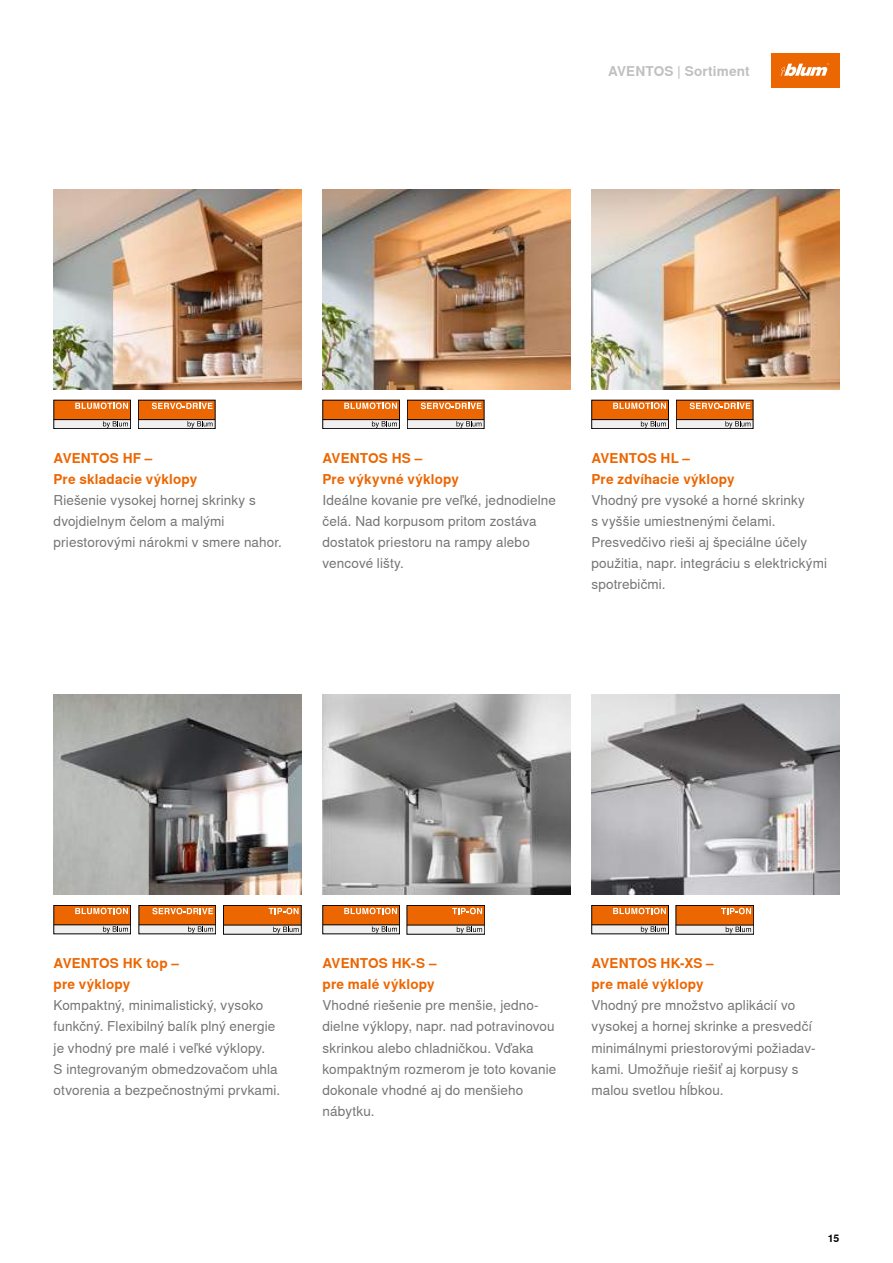
<style>
.page{position:relative;width:893px;height:1263px;background:#fff}
.page>*{position:absolute;margin:0;border:0;box-sizing:border-box;transform-origin:0 0}
.t1{font:13.5px/21px "Nimbus Sans Global";letter-spacing:.01em;color:#747473}
.t2{font:700 13.5px/21px "Nimbus Sans Global";letter-spacing:.01em;color:#ec6602}
.t3{font:700 13.5px "Nimbus Sans Global";letter-spacing:.01em;color:#c0c0c1}
.t4{font:700 10.5px "Nimbus Sans Global";color:#000}
</style>
<div class="page">
<img style="left:591px;top:189px;width:248px;height:200px">
<img style="left:323px;top:189px;width:247px;height:200px">
<img style="left:54px;top:189px;width:247px;height:200px">
<img style="left:54px;top:695px;width:247px;height:199px">
<img style="left:591px;top:695px;width:248px;height:200px">
<svg style="left:56px;top:420px;width:73px;height:7px"></svg>
<div style="left:54px;top:400px;width:77px;height:20px;background:#ec6602"></div>
<hr style="left:54px;top:419px;width:77px;height:1px;background:#000">
<div style="left:54px;top:400px;width:77px;height:29px;border:1px solid #000"></div>
<svg style="left:75px;top:402px;width:53px;height:7px"></svg>
<svg style="left:103px;top:421px;width:25px;height:7px"></svg>
<svg style="left:325px;top:420px;width:73px;height:7px"></svg>
<div style="left:323px;top:400px;width:77px;height:20px;background:#ec6602"></div>
<hr style="left:323px;top:419px;width:77px;height:1px;background:#000">
<div style="left:323px;top:400px;width:77px;height:29px;border:1px solid #000"></div>
<svg style="left:344px;top:402px;width:53px;height:7px"></svg>
<svg style="left:372px;top:421px;width:25px;height:7px"></svg>
<svg style="left:593px;top:420px;width:74px;height:7px"></svg>
<div style="left:592px;top:400px;width:77px;height:20px;background:#ec6602"></div>
<hr style="left:592px;top:419px;width:77px;height:1px;background:#000">
<div style="left:591px;top:400px;width:78px;height:29px;border:1px solid #000"></div>
<svg style="left:613px;top:402px;width:53px;height:7px"></svg>
<svg style="left:641px;top:421px;width:25px;height:7px"></svg>
<div style="left:54px;top:925px;width:77px;height:9px;background:#f0f0f0"></div>
<div style="left:54px;top:905px;width:77px;height:20px;background:#ec6602"></div>
<hr style="left:54px;top:924px;width:77px;height:1px;background:#000">
<div style="left:54px;top:905px;width:77px;height:29px;border:1px solid #000"></div>
<svg style="left:75px;top:908px;width:53px;height:6px"></svg>
<svg style="left:103px;top:926px;width:25px;height:7px"></svg>
<div style="left:323px;top:925px;width:77px;height:9px;background:#f0f0f0"></div>
<div style="left:323px;top:905px;width:77px;height:20px;background:#ec6602"></div>
<hr style="left:323px;top:924px;width:77px;height:1px;background:#000">
<div style="left:323px;top:905px;width:77px;height:29px;border:1px solid #000"></div>
<svg style="left:344px;top:908px;width:53px;height:6px"></svg>
<svg style="left:372px;top:926px;width:25px;height:7px"></svg>
<div style="left:592px;top:925px;width:77px;height:9px;background:#f0f0f0"></div>
<div style="left:592px;top:905px;width:77px;height:20px;background:#ec6602"></div>
<hr style="left:592px;top:924px;width:77px;height:1px;background:#000">
<div style="left:591px;top:905px;width:78px;height:29px;border:1px solid #000"></div>
<svg style="left:613px;top:908px;width:53px;height:6px"></svg>
<svg style="left:641px;top:926px;width:25px;height:7px"></svg>
<svg style="left:140px;top:420px;width:73px;height:7px"></svg>
<div style="left:138px;top:400px;width:77px;height:20px;background:#ec6602"></div>
<hr style="left:138px;top:419px;width:77px;height:1px;background:#000">
<div style="left:138px;top:400px;width:77px;height:29px;border:1px solid #000"></div>
<svg style="left:188px;top:421px;width:25px;height:7px"></svg>
<svg style="left:152px;top:403px;width:61px;height:6px"></svg>
<svg style="left:409px;top:420px;width:73px;height:7px"></svg>
<div style="left:407px;top:400px;width:77px;height:20px;background:#ec6602"></div>
<hr style="left:407px;top:419px;width:77px;height:1px;background:#000">
<div style="left:407px;top:400px;width:77px;height:29px;border:1px solid #000"></div>
<svg style="left:456px;top:421px;width:25px;height:7px"></svg>
<svg style="left:421px;top:403px;width:60px;height:6px"></svg>
<svg style="left:678px;top:420px;width:73px;height:7px"></svg>
<div style="left:676px;top:400px;width:77px;height:20px;background:#ec6602"></div>
<hr style="left:676px;top:419px;width:77px;height:1px;background:#000">
<div style="left:676px;top:400px;width:77px;height:29px;border:1px solid #000"></div>
<svg style="left:725px;top:421px;width:25px;height:7px"></svg>
<svg style="left:690px;top:403px;width:60px;height:6px"></svg>
<div style="left:139px;top:925px;width:77px;height:9px;background:#f0f0f0"></div>
<div style="left:139px;top:905px;width:77px;height:20px;background:#ec6602"></div>
<hr style="left:139px;top:924px;width:77px;height:1px;background:#000">
<div style="left:139px;top:905px;width:77px;height:29px;border:1px solid #000"></div>
<svg style="left:188px;top:926px;width:25px;height:7px"></svg>
<svg style="left:152px;top:908px;width:61px;height:6px"></svg>
<div style="left:223px;top:925px;width:78px;height:9px;background:#f0f0f0"></div>
<div style="left:223px;top:905px;width:78px;height:20px;background:#ec6602"></div>
<hr style="left:223px;top:925px;width:78px;height:1px;background:#000">
<div style="left:223px;top:905px;width:78px;height:29px;border:1px solid #000"></div>
<svg style="left:269px;top:908px;width:30px;height:6px"></svg>
<svg style="left:273px;top:927px;width:26px;height:6px"></svg>
<div style="left:676px;top:925px;width:78px;height:9px;background:#f0f0f0"></div>
<div style="left:676px;top:905px;width:78px;height:20px;background:#ec6602"></div>
<hr style="left:676px;top:925px;width:78px;height:1px;background:#000">
<div style="left:676px;top:905px;width:78px;height:29px;border:1px solid #000"></div>
<svg style="left:721px;top:908px;width:30px;height:6px"></svg>
<svg style="left:726px;top:927px;width:25px;height:6px"></svg>
<div style="left:407px;top:925px;width:78px;height:9px;background:#f0f0f0"></div>
<div style="left:407px;top:905px;width:78px;height:20px;background:#ec6602"></div>
<hr style="left:407px;top:925px;width:78px;height:1px;background:#000">
<div style="left:407px;top:905px;width:78px;height:29px;border:1px solid #000"></div>
<svg style="left:452px;top:908px;width:30px;height:6px"></svg>
<svg style="left:457px;top:927px;width:25px;height:6px"></svg>
<img style="left:323px;top:695px;width:247px;height:199px">
<div style="left:771px;top:54px;width:68px;height:34px;background:#ec6602"></div>
<svg style="left:781px;top:63px;width:48px;height:13px"></svg>
<p class="t3" style="left:608px;top:63px;width:143px">AVENTOS | Sortiment</p>
<p class="t2" style="left:54px;top:448px;width:145px">AVENTOS HF –<br>Pre skladacie výklopy</p>
<p class="t1" style="left:54px;top:490px;width:230px">Riešenie vysokej hornej skrinky s dvojdielnym čelom a malými priestorovými nárokmi v smere nahor.</p>
<p class="t2" style="left:323px;top:448px;width:138px">AVENTOS HS –<br>Pre výkyvné výklopy</p>
<p class="t1" style="left:323px;top:490px;width:235px">Ideálne kovanie pre veľké, jednodielne čelá. Nad korpusom pritom zostáva dostatok priestoru na rampy alebo vencové lišty.</p>
<p class="t2" style="left:591px;top:448px;width:145px">AVENTOS HL –<br>Pre zdvíhacie výklopy</p>
<p class="t1" style="left:591px;top:490px;width:237px">Vhodný pre vysoké a horné skrinky<br>s vyššie umiestnenými čelami.<br>Presvedčivo rieši aj špeciálne účely použitia, napr. integráciu s elektrickými spotrebičmi.</p>
<p class="t2" style="left:54px;top:953px;width:127px">AVENTOS HK top – pre výklopy</p>
<p class="t1" style="left:54px;top:995px;width:228px">Kompaktný, minimalistický, vysoko funkčný. Flexibilný balík plný energie je vhodný pre malé i veľké výklopy.<br>S integrovaným obmedzovačom uhla otvorenia a bezpečnostnými prvkami.</p>
<p class="t2" style="left:323px;top:953px;width:115px">AVENTOS HK-S – pre malé výklopy</p>
<p class="t1" style="left:323px;top:995px;width:235px">Vhodné riešenie pre menšie, jedno&shy;dielne výklopy, napr. nad potravinovou skrinkou alebo chladničkou. Vďaka kompaktným rozmerom je toto kovanie dokonale vhodné aj do menšieho nábytku.</p>
<p class="t2" style="left:591px;top:953px;width:124px">AVENTOS HK-XS – pre malé výklopy</p>
<p class="t1" style="left:591px;top:995px;width:226px">Vhodný pre množstvo aplikácií vo vysokej a hornej skrinke a presvedčí minimálnymi priestorovými požiadav&shy;kami. Umožňuje riešiť aj korpusy s malou svetlou hĺbkou.</p>
<p class="t4" style="left:828px;top:1232px;width:13px">15</p>
</div>
